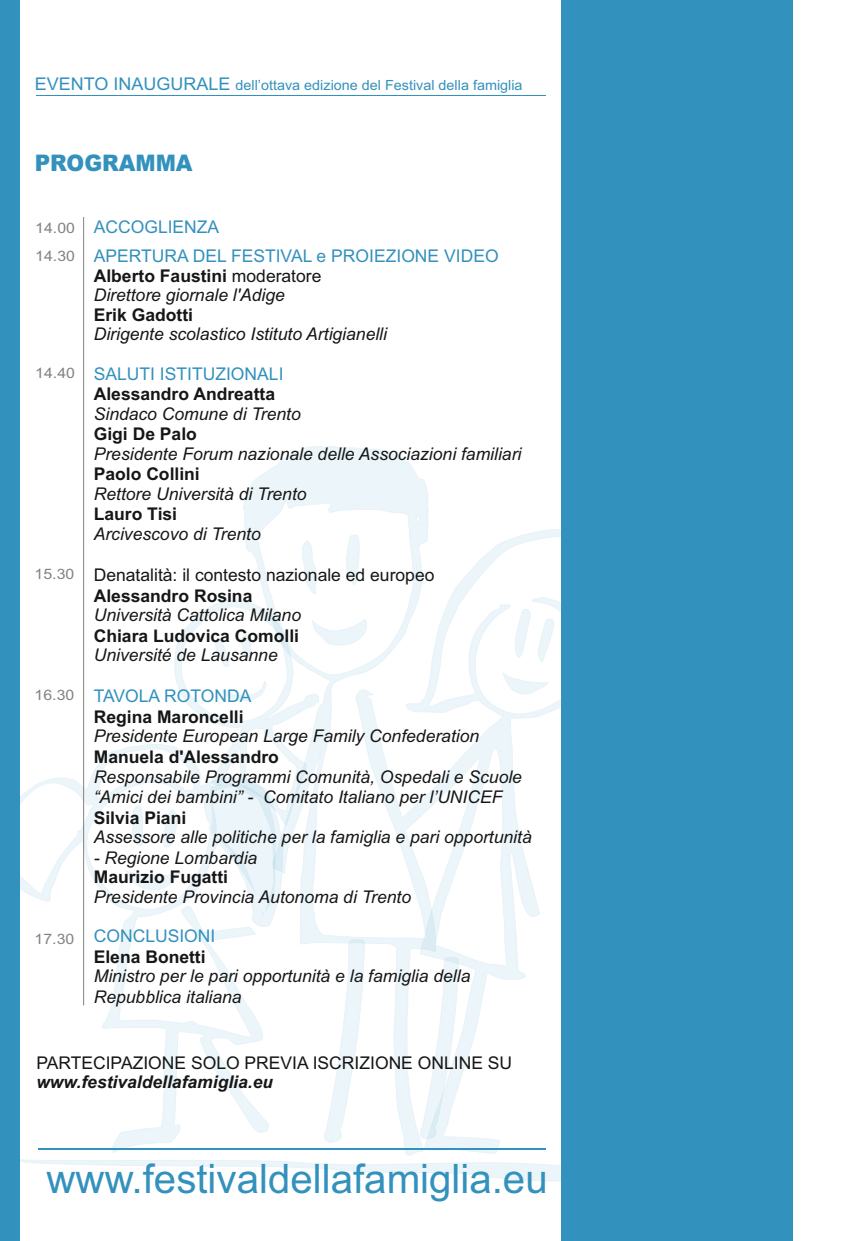
<style>
.page{position:relative;width:844px;height:1241px;background:#fff}
.page>*{position:absolute;margin:0;border:0;box-sizing:border-box;transform-origin:0 0}
.t1{font:40.6px "Arial";color:#3391bd}
.t2{font:900 22.75px "Arial";color:#3391bd;scale:.94 1}
.t3{font:italic 17.5px/20.5px "Arial";color:#151616}
.t4{font:700 17.5px "Arial";color:#151616}
.t5{font:17.5px/29.4px "Arial";color:#3391bd}
.t6{font:17.5px "Arial";color:#151616}
.t7{font:italic 700 17.5px "Arial";color:#151616}
.t8{font:14.35px "Arial";color:#818281;scale:1.1 1}
.t9{font:14px "Arial";color:#3391bd}
.s1{font-size:17.5px}
.s2{font-weight:700;font-style:normal}
.s3{font-style:normal}
</style>
<div class="page">
<svg style="left:243px;top:446px;width:186px;height:708px"></svg>
<svg style="left:346px;top:535px;width:13px;height:49px"></svg>
<svg style="left:302px;top:541px;width:14px;height:53px"></svg>
<svg style="left:324px;top:939px;width:40px;height:203px"></svg>
<svg style="left:403px;top:529px;width:158px;height:624px"></svg>
<svg style="left:503px;top:673px;width:44px;height:21px"></svg>
<svg style="left:420px;top:957px;width:38px;height:181px"></svg>
<svg style="left:174px;top:600px;width:192px;height:317px"></svg>
<svg style="left:20px;top:744px;width:262px;height:408px"></svg>
<svg style="left:21px;top:1159px;width:540px;height:21px"></svg>
<div style="left:561px;top:0;width:231px;height:1240px;background:#3391bd"></div>
<hr style="left:38px;top:1147px;width:507px;height:2px;background:#3391bd">
<div style="left:0;top:0;width:20px;height:1240px;background:#3391bd"></div>
<hr style="left:83px;top:217px;width:1px;height:788px;background:#818281">
<hr style="left:36px;top:95px;width:509px;height:1px;background:#3391bd">
<p class="t9" style="left:35px;top:80px;width:489px"><span class="s1">EVENTO INAUGURALE</span> dell’ottava edizione del Festival della famiglia</p>
<h2 class="t2" style="left:35px;top:154px;width:169px">PROGRAMMA</h2>
<p class="t8" style="left:35px;top:222px;width:38px">14.00</p>
<p class="t8" style="left:35px;top:250px;width:38px">14.30</p>
<p class="t8" style="left:35px;top:367px;width:38px">14.40</p>
<p class="t8" style="left:35px;top:568px;width:38px">15.30</p>
<p class="t8" style="left:35px;top:689px;width:38px">16.30</p>
<p class="t8" style="left:35px;top:933px;width:38px">17.30</p>
<p class="t5" style="left:94px;top:213px;width:406px">ACCOGLIENZA<br>APERTURA DEL FESTIVAL e PROIEZIONE VIDEO</p>
<p class="t3" style="left:94px;top:267px;width:229px;line-height:19.6px"><span class="s2">Alberto Faustini</span> <span class="s3">moderatore<br></span>Direttore giornale l'Adige</p>
<p class="t4" style="left:94px;top:308px;width:101px">Erik Gadotti</p>
<p class="t3" style="left:94px;top:325px;width:295px">Dirigente scolastico Istituto Artigianelli</p>
<p class="t5" style="left:94px;top:360px;width:191px">SALUTI ISTITUZIONALI</p>
<p class="t4" style="left:94px;top:387px;width:183px">Alessandro Andreatta</p>
<p class="t3" style="left:94px;top:405px;width:208px">Sindaco Comune di Trento</p>
<p class="t4" style="left:94px;top:427px;width:105px">Gigi De Palo</p>
<p class="t3" style="left:94px;top:445px;width:429px">Presidente Forum nazionale delle Associazioni familiari</p>
<p class="t4" style="left:94px;top:467px;width:107px">Paolo Collini</p>
<p class="t3" style="left:94px;top:485px;width:214px">Rettore Università di Trento</p>
<p class="t4" style="left:94px;top:507px;width:85px">Lauro Tisi</p>
<p class="t3" style="left:94px;top:525px;width:168px">Arcivescovo di Trento</p>
<p class="t6" style="left:94px;top:568px;width:342px">Denatalità: il contesto nazionale ed europeo</p>
<p class="t4" style="left:94px;top:588px;width:160px">Alessandro Rosina</p>
<p class="t3" style="left:94px;top:606px;width:209px">Università Cattolica Milano</p>
<p class="t4" style="left:94px;top:629px;width:207px">Chiara Ludovica Comolli</p>
<p class="t3" style="left:94px;top:646px;width:185px">Université de Lausanne</p>
<p class="t5" style="left:94px;top:683px;width:159px">TAVOLA ROTONDA</p>
<p class="t4" style="left:94px;top:710px;width:151px">Regina Maroncelli</p>
<p class="t3" style="left:94px;top:727px;width:387px">Presidente European Large Family Confederation</p>
<p class="t4" style="left:94px;top:750px;width:187px">Manuela d'Alessandro</p>
<p class="t3" style="left:94px;top:767px;width:429px">Responsabile Programmi Comunità, Ospedali e Scuole “Amici dei bambini” - Comitato Italiano per l’UNICEF</p>
<p class="t4" style="left:94px;top:810px;width:94px">Silvia Piani</p>
<p class="t3" style="left:94px;top:828px;width:439px">Assessore alle politiche per la famiglia e pari opportunità</p>
<p class="t3" style="left:94px;top:848px;width:165px">- Regione Lombardia</p>
<p class="t4" style="left:94px;top:870px;width:136px">Maurizio Fugatti</p>
<p class="t3" style="left:94px;top:888px;width:319px">Presidente Provincia Autonoma di Trento</p>
<p class="t5" style="left:94px;top:922px;width:123px">CONCLUSIONI</p>
<p class="t4" style="left:94px;top:949px;width:113px">Elena Bonetti</p>
<p class="t3" style="left:94px;top:967px;width:378px">Ministro per le pari opportunità e la famiglia della<br>Repubblica italiana</p>
<p class="t6" style="left:36px;top:1055px;width:477px">PARTECIPAZIONE SOLO PREVIA ISCRIZIONE ONLINE SU</p>
<p class="t7" style="left:36px;top:1075px;width:238px">www.festivaldellafamiglia.eu</p>
<h1 class="t1" style="left:47px;top:1163px;width:502px">www.festivaldellafamiglia.eu</h1>
</div>
